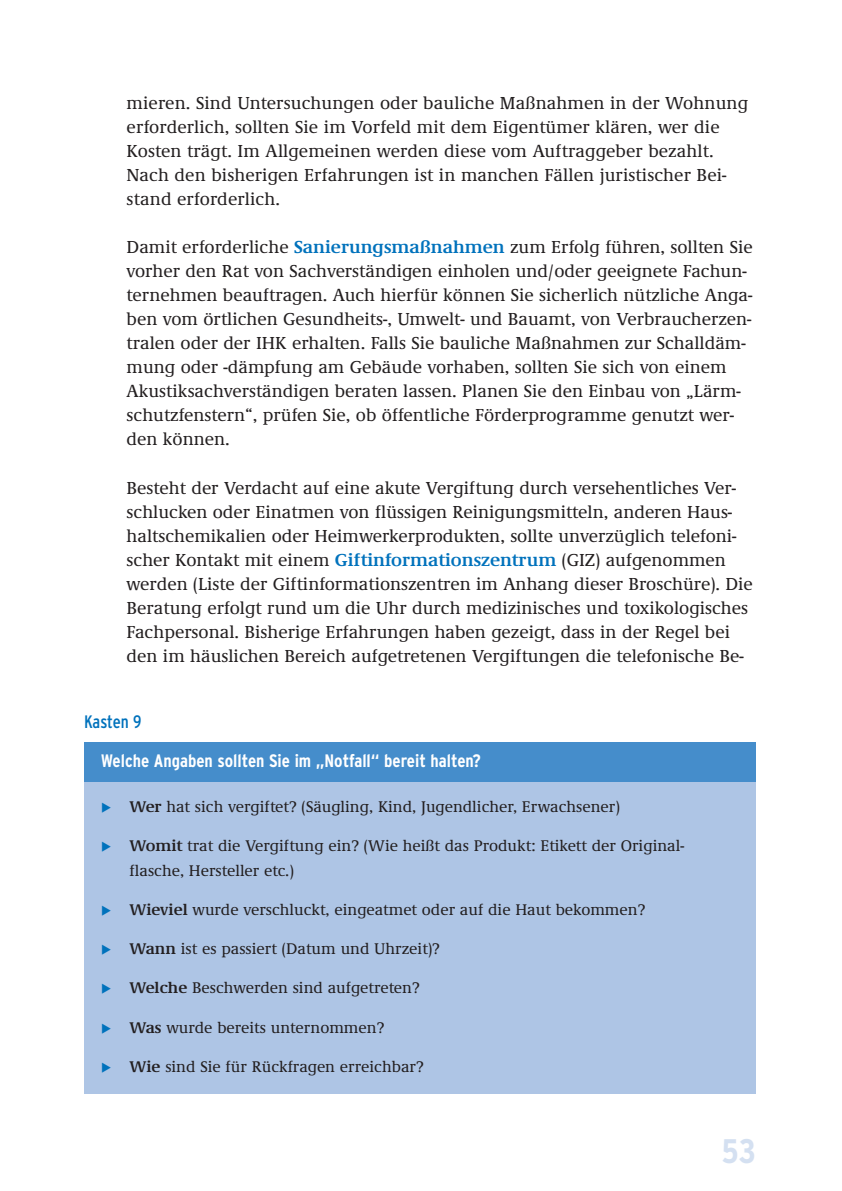
<style>
.page{position:relative;width:842px;height:1191px;background:#fff}
.page>*{position:absolute;margin:0;border:0;box-sizing:border-box;transform-origin:0 0}
.t1{font:700 condensed 34px "Interstate";color:#d4e0f1}
.t2{font:500 18px/24px "Demos EF";color:#231f20}
.t3{font:700 condensed 18px "Interstate";color:#fff}
.t4{font:condensed 18px "Interstate";letter-spacing:-.005em;color:#0072bc}
.t5{font:500 16px/25px "Demos EF";color:#231f20}
.s1{font-weight:600;color:#0072bc}
.s2{font-weight:600}
</style>
<div class="page">
<div style="left:84px;top:742px;width:672px;height:40px;background:#458dcb"></div>
<div style="left:84px;top:782px;width:672px;height:311px;background:#aec5e5"></div>
<p class="t2" style="left:127px;top:93px;width:623px">mieren. Sind Untersuchungen oder bauliche Maßnahmen in der Wohnung erforderlich, sollten Sie im Vorfeld mit dem Eigentümer klären, wer die Kosten trägt. Im Allgemeinen werden diese vom Auftraggeber bezahlt.<br>Nach den bisherigen Erfahrungen ist in manchen Fällen juristischer Bei&shy;stand erforderlich.</p>
<p class="t2" style="left:127px;top:237px;width:628px">Damit erforderliche <span class="s1">Sanierungsmaßnahmen</span> zum Erfolg führen, sollten Sie vorher den Rat von Sachverständigen einholen und/oder geeignete Fachun&shy;ternehmen beauftragen. Auch hierfür können Sie sicherlich nützliche Anga&shy;ben vom örtlichen Gesundheits-, Umwelt- und Bauamt, von Verbraucherzen&shy;tralen oder der IHK erhalten. Falls Sie bauliche Maßnahmen zur Schalldäm&shy;mung oder -dämpfung am Gebäude vorhaben, sollten Sie sich von einem Akustiksachverständigen beraten lassen. Planen Sie den Einbau von „Lärm&shy;schutzfenstern“, prüfen Sie, ob öffentliche Förderprogramme genutzt wer&shy;den können.</p>
<p class="t2" style="left:127px;top:477px;width:628px">Besteht der Verdacht auf eine akute Vergiftung durch versehentliches Ver&shy;schlucken oder Einatmen von flüssigen Reinigungsmitteln, anderen Haus&shy;haltschemikalien oder Heimwerkerprodukten, sollte unverzüglich telefoni&shy;scher Kontakt mit einem <span class="s1">Giftinformationszentrum</span> (GIZ) aufgenommen werden (Liste der Giftinformationszentren im Anhang dieser Broschüre). Die Beratung erfolgt rund um die Uhr durch medizinisches und toxikologisches Fachpersonal. Bisherige Erfahrungen haben gezeigt, dass in der Regel bei den im häuslichen Bereich aufgetretenen Vergiftungen die telefonische Be-</p>
<p class="t4" style="left:84px;top:714px;width:59px">Kasten 9</p>
<p class="t3" style="left:101px;top:754px;width:381px">Welche Angaben sollten Sie im „Notfall“ bereit halten?</p>
<p class="t5" style="left:129px;top:795px;width:492px"><span class="s2">Wer</span> hat sich vergiftet? (Säugling, Kind, Jugendlicher, Erwachsener)</p>
<p class="t5" style="left:129px;top:834px;width:556px"><span class="s2">Womit</span> trat die Vergiftung ein? (Wie heißt das Produkt: Etikett der Original&shy;flasche, Hersteller etc.)</p>
<p class="t5" style="left:129px;top:898px;width:517px"><span class="s2">Wieviel</span> wurde verschluckt, eingeatmet oder auf die Haut bekommen?</p>
<p class="t5" style="left:129px;top:938px;width:312px"><span class="s2">Wann</span> ist es passiert (Datum und Uhrzeit)?</p>
<p class="t5" style="left:129px;top:977px;width:292px"><span class="s2">Welche</span> Beschwerden sind aufgetreten?</p>
<p class="t5" style="left:129px;top:1016px;width:256px"><span class="s2">Was</span> wurde bereits unternommen?</p>
<p class="t5" style="left:129px;top:1055px;width:296px"><span class="s2">Wie</span> sind Sie für Rückfragen erreichbar?</p>
<h1 class="t1" style="left:722px;top:1137px;width:36px">53</h1>
</div>
